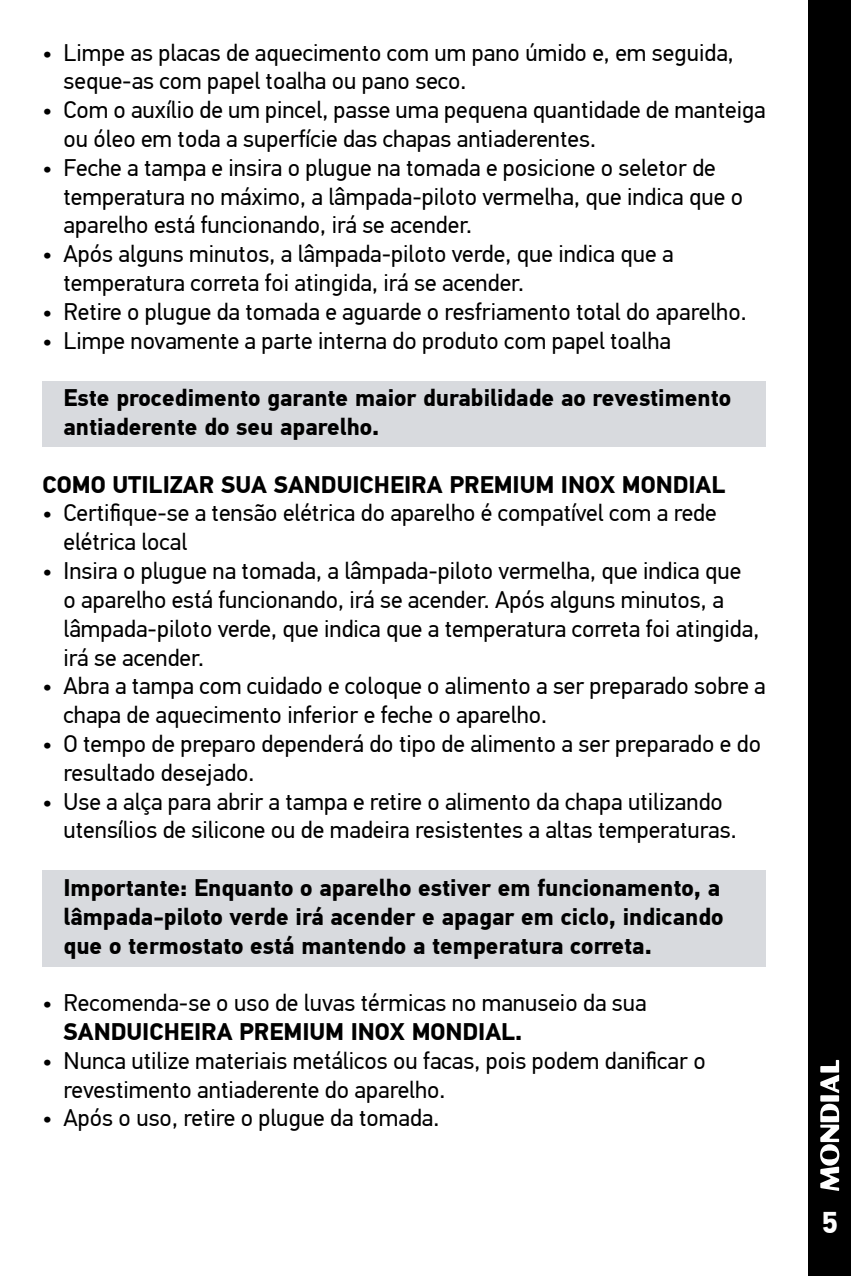
<style>
.page{position:relative;width:851px;height:1276px;background:#fff}
.page>*{position:absolute;margin:0;border:0;box-sizing:border-box;transform-origin:0 0}
.t1{font:700 30px "PF Din Text Pro";color:#fff}
.t2{font:24px/28.8px "PF Din Text Pro";color:#000}
.t3{font:700 24px/28.8px "PF Din Text Pro";color:#000}
</style>
<div class="page">
<div style="left:808px;top:0;width:42px;height:1276px;background:#000"></div>
<svg style="left:820px;top:1060px;width:19px;height:131px"></svg>
<div style="left:43px;top:870px;width:722px;height:96px;background:#d8dade"></div>
<div style="left:43px;top:381px;width:722px;height:66px;background:#d8dade"></div>
<p class="t2" style="left:64px;top:38px;width:671px;text-indent:-21px">• Limpe as placas de aquecimento com um pano úmido e, em seguida, seque-as com papel toalha ou pano seco.</p>
<p class="t2" style="left:64px;top:96px;width:703px;text-indent:-21px">• Com o auxílio de um pincel, passe uma pequena quantidade de manteiga ou óleo em toda a superfície das chapas antiaderentes.</p>
<p class="t2" style="left:64px;top:153px;width:681px;text-indent:-21px">• Feche a tampa e insira o plugue na tomada e posicione o seletor de temperatura no máximo, a lâmpada-piloto vermelha, que indica que o aparelho está funcionando, irá se acender.</p>
<p class="t2" style="left:64px;top:240px;width:611px;text-indent:-21px">• Após alguns minutos, a lâmpada-piloto verde, que indica que a temperatura correta foi atingida, irá se acender.</p>
<p class="t2" style="left:43px;top:297px;width:705px">• Retire o plugue da tomada e aguarde o resfriamento total do aparelho.</p>
<p class="t2" style="left:43px;top:326px;width:630px">• Limpe novamente a parte interna do produto com papel toalha</p>
<p class="t3" style="left:64px;top:384px;width:669px">Este procedimento garante maior durabilidade ao revestimento antiaderente do seu aparelho.</p>
<p class="t3" style="left:43px;top:470px;width:684px">COMO UTILIZAR SUA SANDUICHEIRA PREMIUM INOX MONDIAL</p>
<p class="t2" style="left:64px;top:499px;width:654px;text-indent:-21px">• Certifique-se a tensão elétrica do aparelho é compatível com a rede elétrica local</p>
<p class="t2" style="left:64px;top:557px;width:697px;text-indent:-21px">• Insira o plugue na tomada, a lâmpada-piloto vermelha, que indica que o aparelho está funcionando, irá se acender. Após alguns minutos, a lâmpada-piloto verde, que indica que a temperatura correta foi atingida, irá se acender.</p>
<p class="t2" style="left:64px;top:672px;width:703px;text-indent:-21px">• Abra a tampa com cuidado e coloque o alimento a ser preparado sobre a chapa de aquecimento inferior e feche o aparelho.</p>
<p class="t2" style="left:64px;top:729px;width:698px;text-indent:-21px">• O tempo de preparo dependerá do tipo de alimento a ser preparado e do resultado desejado.</p>
<p class="t2" style="left:64px;top:787px;width:674px;text-indent:-21px">• Use a alça para abrir a tampa e retire o alimento da chapa utilizando utensílios de silicone ou de madeira resistentes a altas temperaturas.</p>
<p class="t3" style="left:64px;top:874px;width:661px">Importante: Enquanto o aparelho estiver em funcionamento, a lâmpada-piloto verde irá acender e apagar em ciclo, indicando que o termostato está mantendo a temperatura correta.</p>
<p class="t2" style="left:43px;top:989px;width:605px">• Recomenda-se o uso de luvas térmicas no manuseio da sua</p>
<p class="t3" style="left:64px;top:1018px;width:460px">SANDUICHEIRA PREMIUM INOX MONDIAL.</p>
<p class="t2" style="left:64px;top:1046px;width:643px;text-indent:-21px">• Nunca utilize materiais metálicos ou facas, pois podem danificar o revestimento antiaderente do aparelho.</p>
<p class="t2" style="left:43px;top:1104px;width:398px">• Após o uso, retire o plugue da tomada.</p>
<p class="t1" style="left:821px;top:1204px;width:18px">5</p>
</div>
